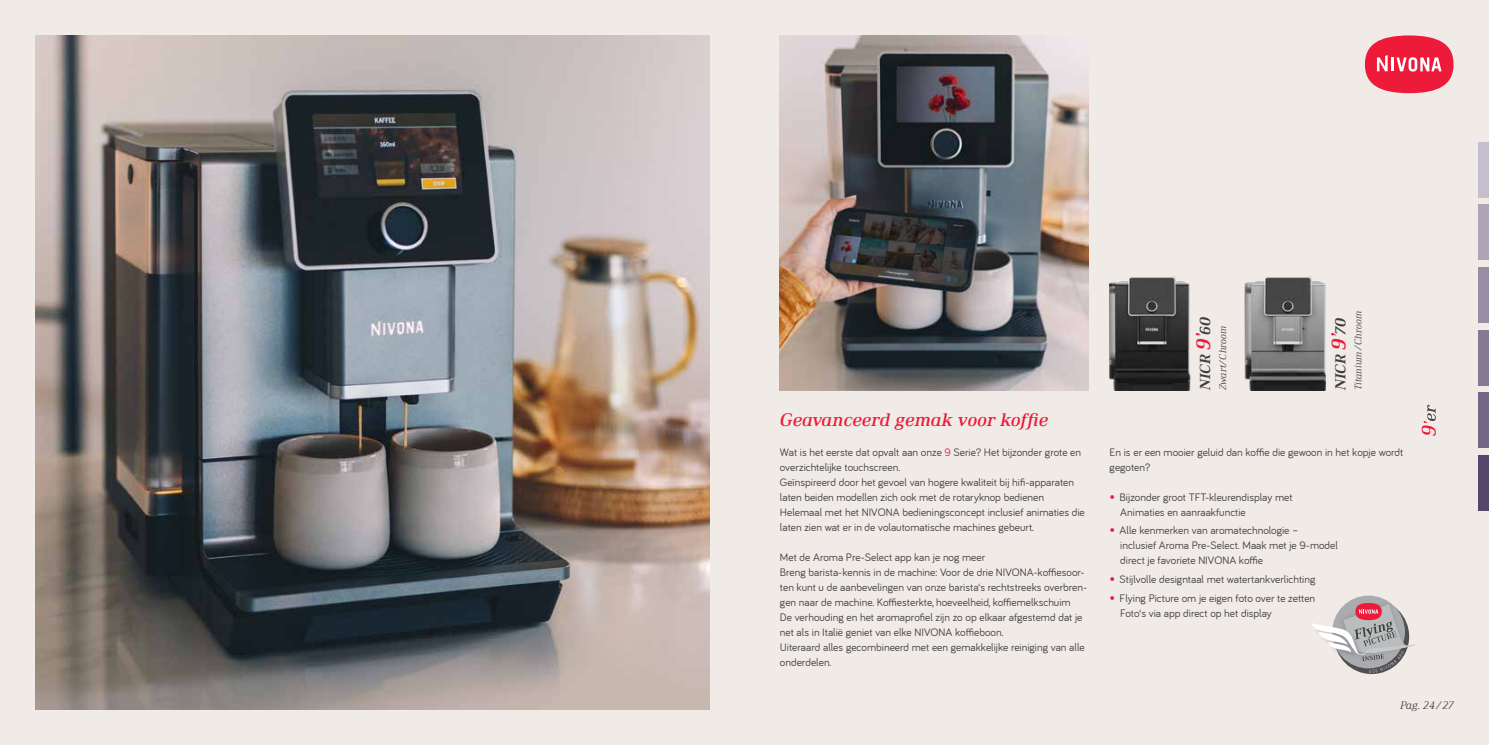
<style>
.page{position:relative;width:1489px;height:745px;background:#fff}
.page>*{position:absolute;margin:0;border:0;box-sizing:border-box;transform-origin:0 0}
.t1{font:italic 500 18.75px "Ethos";color:#ed1a3a}
.t2{font:italic 700 15px "Ethos";color:#3e3e3f}
.t3{font:11.25px/15px "Bariol";color:#3e3e3f}
.t4{font:italic 300 11.25px "Ethos";color:#3e3e3f}
.t5{font:italic 300 10px "Ethos";color:#3e3e3f}
.s1{color:#ed1a3a}
.s2{font-size:20px;color:#ed1a3a}
.s3{font-size:13.75px;color:#ed1a3a}
</style>
<div class="page">
<div style="left:0;top:0;width:1488px;height:744px;background:#f1ebe7"></div>
<img style="left:35px;top:35px;width:674px;height:674px">
<div style="left:1364px;top:35px;width:89px;height:58px;background:#ed1a3a;border-radius:50%"></div>
<svg style="left:1376px;top:55px;width:65px;height:16px"></svg>
<img style="left:780px;top:35px;width:308px;height:355px">
<img style="left:1109px;top:276px;width:80px;height:114px">
<img style="left:1244px;top:276px;width:81px;height:114px">
<div style="left:1336px;top:598px;width:73px;height:59px;background:#231f20;opacity:.15"></div>
<svg style="left:1355px;top:602px;width:26px;height:17px"></svg>
<svg style="left:1312px;top:604px;width:104px;height:68px"></svg>
<div style="left:1478px;top:142px;width:10px;height:55px;background:#c5becc"></div>
<div style="left:1478px;top:204px;width:10px;height:56px;background:#ada5b7"></div>
<div style="left:1478px;top:267px;width:10px;height:55px;background:#988da5"></div>
<div style="left:1478px;top:330px;width:10px;height:55px;background:#857994"></div>
<div style="left:1478px;top:392px;width:10px;height:56px;background:#746786"></div>
<div style="left:1478px;top:455px;width:10px;height:55px;background:#56476d"></div>
<svg style="left:1421px;top:404px;width:14px;height:31px"></svg>
<h1 class="t1" style="left:780px;top:408px;width:270px">Geavanceerd gemak voor koffie</h1>
<p class="t3" style="left:780px;top:444px;width:306px">Wat is het eerste dat opvalt aan onze <span class="s1">9</span> Serie? Het bijzonder grote en overzichtelijke touchscreen.<br>Geïnspireerd door het gevoel van hogere kwaliteit bij hifi-apparaten laten beiden modellen zich ook met de rotaryknop bedienen Helemaal met het NIVONA bedieningsconcept inclusief animaties die laten zien wat er in de volautomatische machines gebeurt.</p>
<p class="t3" style="left:780px;top:549px;width:309px">Met de Aroma Pre-Select app kan je nog meer<br>Breng barista-kennis in de machine: Voor de drie NIVONA-koffiesoor&shy;ten kunt u de aanbevelingen van onze barista‘s rechtstreeks overbren&shy;gen naar de machine. Koffiesterkte, hoeveelheid, koffiemelkschuim<br>De verhouding en het aromaprofiel zijn zo op elkaar afgestemd dat je net als in Italië geniet van elke NIVONA koffieboon.<br>Uiteraard alles gecombineerd met een gemakkelijke reiniging van alle onderdelen.</p>
<h2 class="t2" style="left:1195px;top:390px;width:74px;rotate:-90deg">NICR <span class="s2">9’</span>60</h2>
<p class="t5" style="left:1216px;top:390px;width:66px;rotate:-90deg">Zwart/Chroom</p>
<h2 class="t2" style="left:1330px;top:390px;width:73px;rotate:-90deg">NICR <span class="s2">9’</span>70</h2>
<p class="t5" style="left:1352px;top:390px;width:81px;rotate:-90deg">Titanium/Chroom</p>
<p class="t3" style="left:1109px;top:444px;width:295px">En is er een mooier geluid dan koffie die gewoon in het kopje wordt gegoten?</p>
<p class="t3" style="left:1120px;top:489px;width:174px;text-indent:-11px"><span class="s3">•</span> Bijzonder groot TFT-kleurendisplay met<br>Animaties en aanraakfunctie</p>
<p class="t3" style="left:1120px;top:522px;width:219px;text-indent:-11px"><span class="s3">•</span> Alle kenmerken van aromatechnologie –<br>inclusief Aroma Pre-Select. Maak met je 9-model direct je favoriete NIVONA koffie</p>
<p class="t3" style="left:1109px;top:571px;width:207px"><span class="s3">•</span> Stijlvolle designtaal met watertankverlichting</p>
<p class="t3" style="left:1120px;top:590px;width:196px;text-indent:-11px"><span class="s3">•</span> Flying Picture om je eigen foto over te zetten<br>Foto‘s via app direct op het display</p>
<p class="t4" style="left:1399px;top:698px;width:55px">Pag. 24/27</p>
</div>
